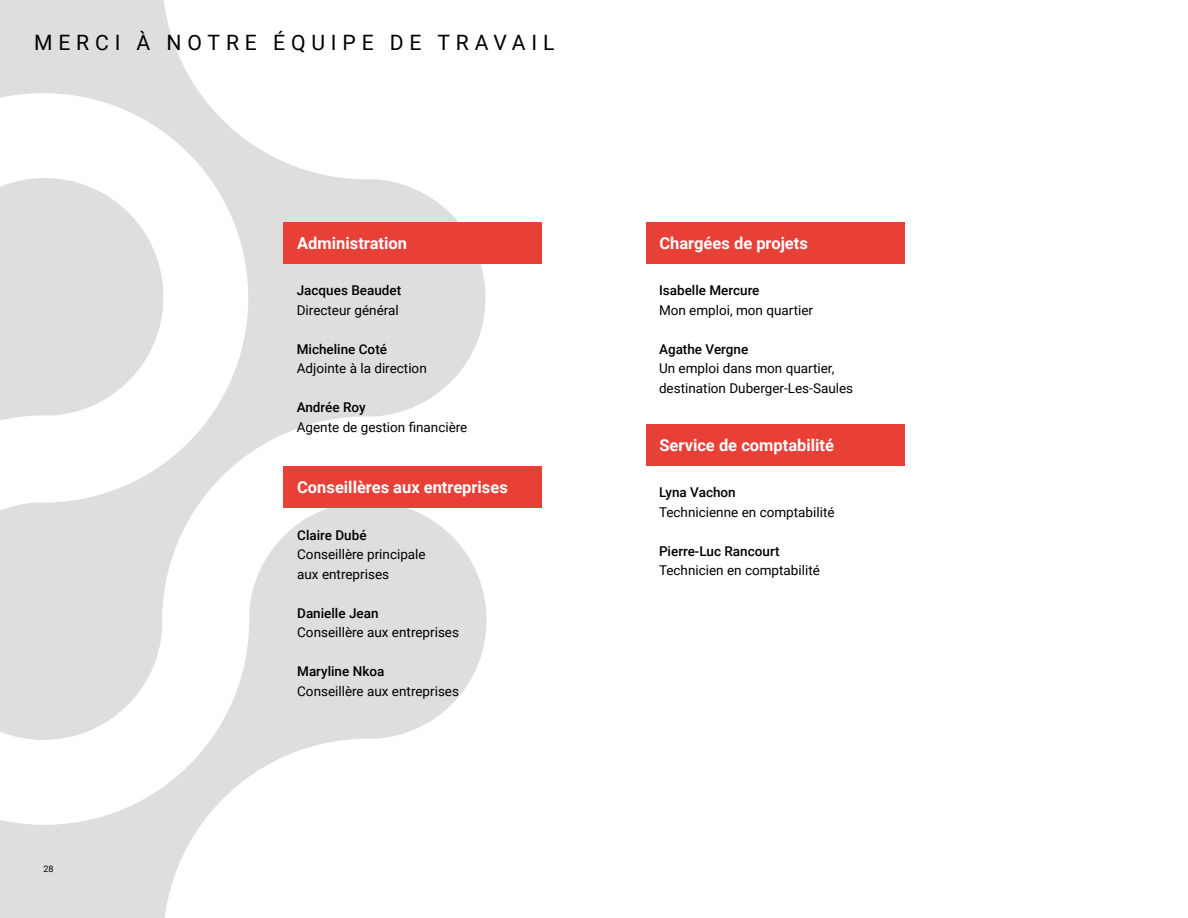
<style>
.page{position:relative;width:1188px;height:918px;background:#fff}
.page>*{position:absolute;margin:0;border:0;box-sizing:border-box;transform-origin:0 0}
.t1{font:21.15px "Roboto";letter-spacing:.275em;color:#000}
.t2{font:700 16.5px "Roboto";color:#fff}
.t3{font:13.5px/19.5px "Roboto";color:#000}
.t4{font:500 13.5px "Roboto";color:#000}
.t5{font:9px "Roboto";color:#000}
</style>
<div class="page">
<svg style="left:0;top:0;width:293px;height:166px"></svg>
<svg style="left:0;top:166px;width:497px;height:752px;fill:#dedede"></svg>
<div style="left:284px;top:222px;width:258px;height:41px;background:#e83f36"></div>
<div style="left:646px;top:222px;width:258px;height:41px;background:#e83f36"></div>
<div style="left:646px;top:424px;width:258px;height:41px;background:#e83f36"></div>
<div style="left:284px;top:467px;width:258px;height:41px;background:#e83f36"></div>
<h1 class="t1" style="left:34px;top:27px;width:522px">MERCI À NOTRE ÉQUIPE DE TRAVAIL</h1>
<p class="t2" style="left:297px;top:232px;width:111px">Administration</p>
<p class="t2" style="left:659px;top:232px;width:150px">Chargées de projets</p>
<p class="t5" style="left:43px;top:862px;width:12px">28</p>
<p class="t4" style="left:297px;top:281px;width:106px">Jacques Beaudet</p>
<p class="t3" style="left:297px;top:300px;width:103px">Directeur général</p>
<p class="t4" style="left:297px;top:340px;width:92px">Micheline Coté</p>
<p class="t3" style="left:297px;top:358px;width:132px">Adjointe à la direction</p>
<p class="t4" style="left:297px;top:398px;width:70px">Andrée Roy</p>
<p class="t3" style="left:297px;top:417px;width:172px">Agente de gestion financière</p>
<p class="t2" style="left:297px;top:476px;width:212px">Conseillères aux entreprises</p>
<p class="t4" style="left:297px;top:525px;width:71px">Claire Dubé</p>
<p class="t3" style="left:297px;top:544px;width:130px">Conseillère principale aux entreprises</p>
<p class="t4" style="left:297px;top:603px;width:83px">Danielle Jean</p>
<p class="t3" style="left:297px;top:622px;width:163px">Conseillère aux entreprises</p>
<p class="t4" style="left:297px;top:662px;width:89px">Maryline Nkoa</p>
<p class="t3" style="left:297px;top:681px;width:163px">Conseillère aux entreprises</p>
<p class="t4" style="left:659px;top:281px;width:102px">Isabelle Mercure</p>
<p class="t3" style="left:659px;top:300px;width:156px">Mon emploi, mon quartier</p>
<p class="t4" style="left:659px;top:340px;width:91px">Agathe Vergne</p>
<p class="t3" style="left:659px;top:358px;width:196px">Un emploi dans mon quartier, destination Duberger-Les-Saules</p>
<p class="t2" style="left:659px;top:433px;width:176px">Service de comptabilité</p>
<p class="t4" style="left:659px;top:483px;width:78px">Lyna Vachon</p>
<p class="t3" style="left:659px;top:502px;width:177px">Technicienne en comptabilité</p>
<p class="t4" style="left:659px;top:542px;width:122px">Pierre-Luc Rancourt</p>
<p class="t3" style="left:659px;top:560px;width:162px">Technicien en comptabilité</p>
</div>
